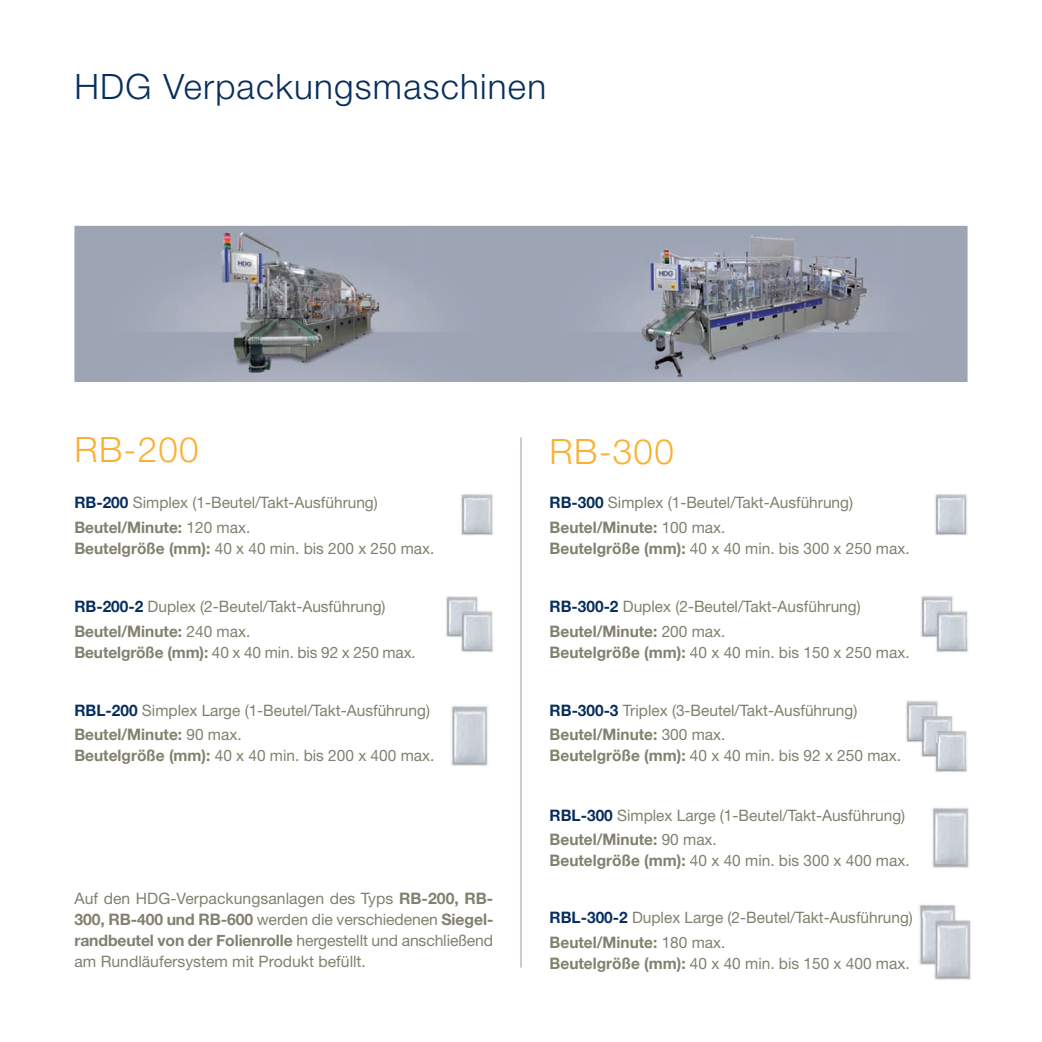
<style>
.page{position:relative;width:1042px;height:1042px;background:#fff}
.page>*{position:absolute;margin:0;border:0;box-sizing:border-box;transform-origin:0 0}
.t1{font:300 35px "Helvetica Neue";letter-spacing:.035em;color:#082e5e}
.t2{font:300 35px "Helvetica Neue";letter-spacing:.035em;color:#fbb033}
.t3{font:15.75px/24.5px "Helvetica Neue";color:#82806e}
.s1{font-weight:700;color:#082e5e}
.s2{font-weight:700}
</style>
<div class="page">
<hr style="left:520px;top:437px;width:1px;height:530px;background:#919cae">
<img style="left:460px;top:494px;width:33px;height:41px">
<img style="left:935px;top:494px;width:33px;height:41px">
<img style="left:905px;top:701px;width:33px;height:41px">
<img style="left:920px;top:742px;width:33px;height:15px">
<img style="left:938px;top:716px;width:15px;height:26px">
<img style="left:935px;top:757px;width:33px;height:15px">
<img style="left:953px;top:730px;width:14px;height:27px">
<svg style="left:935px;top:730px;width:3px;height:12px"></svg>
<img style="left:450px;top:705px;width:38px;height:61px">
<img style="left:932px;top:807px;width:37px;height:61px">
<img style="left:919px;top:904px;width:37px;height:14px">
<img style="left:919px;top:918px;width:14px;height:48px">
<img style="left:933px;top:918px;width:38px;height:62px">
<img style="left:445px;top:596px;width:33px;height:15px">
<img style="left:445px;top:611px;width:15px;height:26px">
<img style="left:460px;top:611px;width:33px;height:41px">
<img style="left:920px;top:596px;width:33px;height:14px">
<img style="left:920px;top:610px;width:15px;height:27px">
<img style="left:935px;top:610px;width:33px;height:42px">
<img style="left:171px;top:232px;width:254px;height:142px">
<img style="left:590px;top:232px;width:313px;height:146px">
<h1 class="t1" style="left:74px;top:74px;width:473px">HDG Verpackungsmaschinen</h1>
<h1 class="t2" style="left:74px;top:437px;width:126px">RB-200</h1>
<h1 class="t2" style="left:549px;top:439px;width:126px">RB-300</h1>
<p class="t3" style="left:74px;top:492px;width:305px"><span class="s1">RB-200</span> Simplex (1-Beutel/Takt-Ausführung)<br><span class="s2">Beutel/Minute:</span> 120 max.</p>
<p class="t3" style="left:74px;top:537px;width:361px"><span class="s2">Beutelgröße (mm):</span> 40 x 40 min. bis 200 x 250 max.</p>
<p class="t3" style="left:74px;top:596px;width:313px"><span class="s1">RB-200-2</span> Duplex (2-Beutel/Takt-Ausführung)<br><span class="s2">Beutel/Minute:</span> 240 max.</p>
<p class="t3" style="left:74px;top:641px;width:343px"><span class="s2">Beutelgröße (mm):</span> 40 x 40 min. bis 92 x 250 max.</p>
<p class="t3" style="left:74px;top:699px;width:357px"><span class="s1">RBL-200</span> Simplex Large (1-Beutel/Takt-Ausführung)<br><span class="s2">Beutel/Minute:</span> 90 max.</p>
<p class="t3" style="left:74px;top:745px;width:361px"><span class="s2">Beutelgröße (mm):</span> 40 x 40 min. bis 200 x 400 max.</p>
<p class="t3" style="left:74px;top:889px;width:420px;line-height:21px;text-align:justify">Auf den HDG-Verpackungsanlagen des Typs <span class="s2">RB-200, RB-300, RB-400 und RB-600</span> werden die verschiedenen <span class="s2">Siegel&shy;randbeutel von der Folienrolle</span> hergestellt und anschließend am Rundläufer system mit Produkt befüllt.</p>
<p class="t3" style="left:550px;top:492px;width:305px"><span class="s1">RB-300</span> Simplex (1-Beutel/Takt-Ausführung)<br><span class="s2">Beutel/Minute:</span> 100 max.</p>
<p class="t3" style="left:550px;top:537px;width:361px"><span class="s2">Beutelgröße (mm):</span> 40 x 40 min. bis 300 x 250 max.</p>
<p class="t3" style="left:550px;top:596px;width:313px"><span class="s1">RB-300-2</span> Duplex (2-Beutel/Takt-Ausführung)<br><span class="s2">Beutel/Minute:</span> 200 max.</p>
<p class="t3" style="left:550px;top:641px;width:361px"><span class="s2">Beutelgröße (mm):</span> 40 x 40 min. bis 150 x 250 max.</p>
<p class="t3" style="left:550px;top:699px;width:309px"><span class="s1">RB-300-3</span> Triplex (3-Beutel/Takt-Ausführung)<br><span class="s2">Beutel/Minute:</span> 300 max.</p>
<p class="t3" style="left:550px;top:745px;width:353px"><span class="s2">Beutelgröße (mm):</span> 40 x 40 min. bis 92 x 250 max.</p>
<p class="t3" style="left:550px;top:804px;width:357px"><span class="s1">RBL-300</span> Simplex Large (1-Beutel/Takt-Ausführung)<br><span class="s2">Beutel/Minute:</span> 90 max.</p>
<p class="t3" style="left:550px;top:850px;width:361px"><span class="s2">Beutelgröße (mm):</span> 40 x 40 min. bis 300 x 400 max.</p>
<p class="t3" style="left:550px;top:907px;width:365px"><span class="s1">RBL-300-2</span> Duplex Large (2-Beutel/Takt-Ausführung)<br><span class="s2">Beutel/Minute:</span> 180 max.</p>
<p class="t3" style="left:550px;top:952px;width:361px"><span class="s2">Beutelgröße (mm):</span> 40 x 40 min. bis 150 x 400 max.</p>
</div>
